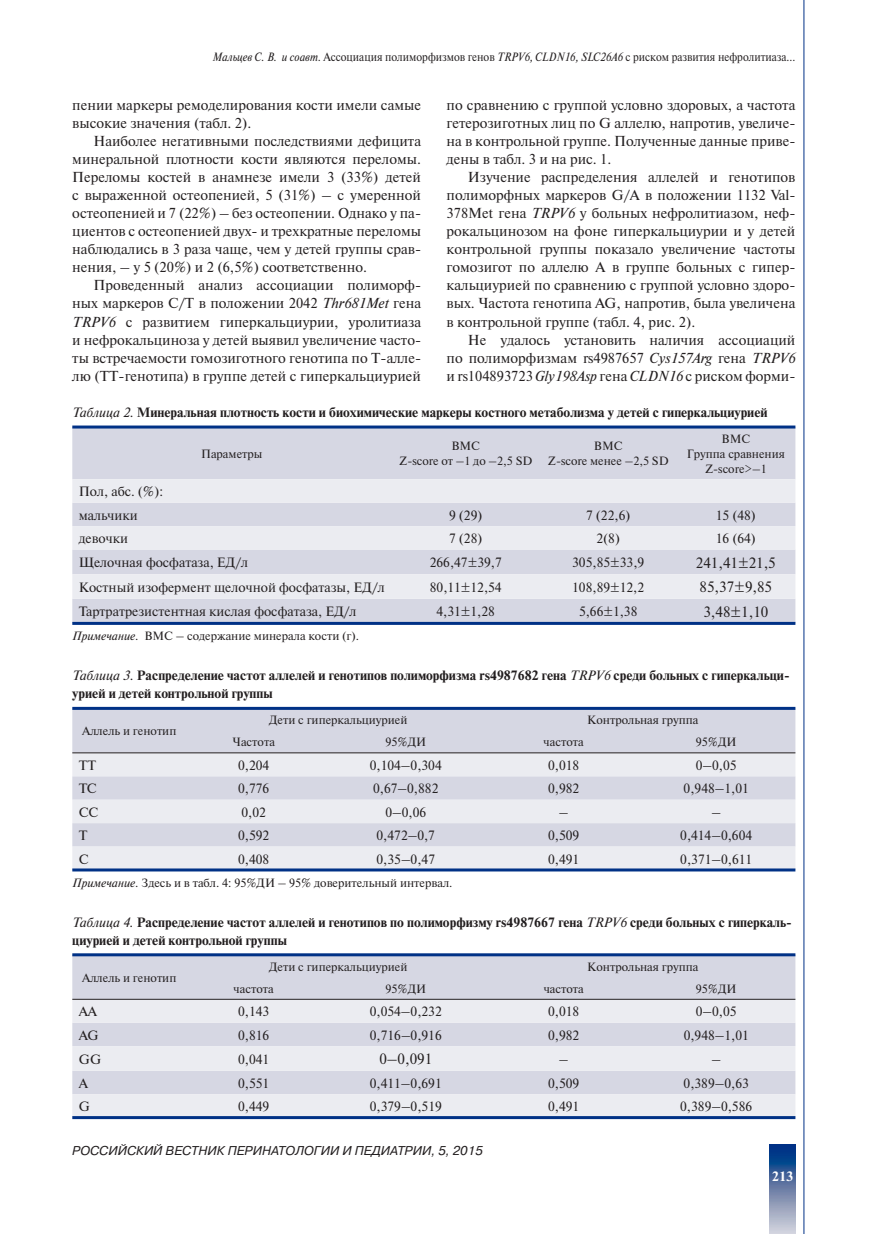
<style>
.page{position:relative;width:872px;height:1234px;background:#fff}
.page>*{position:absolute;margin:0;border:0;box-sizing:border-box;transform-origin:0 0}
.t1{font:15px "Newton C";color:#231f20}
.t2{font:14.4px/18px "Newton C";color:#231f20;text-align:justify}
.t3{font:13.5px/23.4px "Newton C";color:#231f20}
.t4{font:700 13.5px/18px "Newton C";color:#231f20}
.t5{font:700 13.5px "Newton C";color:#fff}
.t6{font:italic 12.75px "Pragmatica C";color:#231f20}
.t7{font:12px/15px "Newton C";color:#231f20;text-align:center}
.t8{font:12px "Newton C";color:#231f20;scale:.9 1}
.s1{font-style:italic}
.s2{font-weight:400;font-style:italic}
</style>
<div class="page">
<svg style="left:770px;top:1144px;width:25px;height:89px;background:#627ca9"></svg>
<hr style="left:803px;top:0;width:1px;height:1233px;background:#003186">
<div style="left:72px;top:428px;width:723px;height:193px;background:#d6d7e3"></div>
<svg style="left:72px;top:479px;width:723px;height:119px;background:#e2e3eb"></svg>
<hr style="left:72px;top:425px;width:723px;height:3px;background:#003186">
<hr style="left:72px;top:621px;width:723px;height:3px;background:#003186">
<div style="left:72px;top:709px;width:723px;height:43px;background:#d6d7e3"></div>
<svg style="left:72px;top:753px;width:723px;height:115px;background:#e2e3ea"></svg>
<hr style="left:72px;top:706px;width:723px;height:3px;background:#003186">
<hr style="left:72px;top:752px;width:723px;height:1px;background:#231f20">
<hr style="left:72px;top:868px;width:723px;height:3px;background:#003186">
<div style="left:72px;top:956px;width:723px;height:42px;background:#d6d7e3"></div>
<svg style="left:72px;top:999px;width:723px;height:116px;background:#e1e2ea"></svg>
<hr style="left:72px;top:953px;width:723px;height:3px;background:#003186">
<hr style="left:72px;top:998px;width:723px;height:1px;background:#231f20">
<hr style="left:72px;top:1115px;width:723px;height:3px;background:#003186">
<p class="t8" style="left:213px;top:50px;width:649px"><span class="s1">Мальцев С. В. и соавт.</span> Ассоциация полиморфизмов генов <span class="s1">TRPV6, CLDN16, SLC26A6</span> с риском развития нефролитиаза...</p>
<p class="t2" style="left:446px;top:96px;width:350px">по сравнению с группой условно здоровых, а частота гетерозиготных лиц по G аллелю, напротив, увеличе&shy;на в контрольной группе. Полученные данные приве&shy;дены в табл. 3 и на рис. 1.</p>
<p class="t2" style="left:446px;top:168px;width:350px;text-indent:21px">Изучение распределения аллелей и генотипов полиморфных маркеров G/A в положении 1132 Val-378Met гена <span class="s1">TRPV6</span> у больных нефролитиазом, неф&shy;рокальцинозом на фоне гиперкальциурии и у детей контрольной группы показало увеличение частоты гомозигот по аллелю A в группе больных с гипер&shy;кальциурией по сравнению с группой условно здоро&shy;вых. Частота генотипа AG, напротив, была увеличена в контрольной группе (табл. 4, рис. 2).</p>
<p class="t2" style="left:446px;top:330px;width:350px;text-indent:21px">Не удалось установить наличия ассоциаций по полиморфизмам rs4987657 <span class="s1">Cys157Arg</span> гена <span class="s1">TRPV6 </span>и rs104893723 <span class="s1">Gly198Asp</span> гена <span class="s1">CLDN16</span> с риском форми-</p>
<p class="t4" style="left:72px;top:403px;width:697px"><span class="s2">Таблица 2.</span> Минеральная плотность кости и биохимические маркеры костного метаболизма у детей с гиперкальциурией</p>
<p class="t7" style="left:201px;top:446px;width:63px">Параметры</p>
<p class="t7" style="left:399px;top:438px;width:135px">ВМС<br>Z-score от –1 до –2,5 SD</p>
<p class="t7" style="left:548px;top:438px;width:122px">ВМС<br>Z-score менее –2,5 SD</p>
<p class="t7" style="left:686px;top:431px;width:100px">ВМС<br>Группа сравнения<br>Z-score&gt;–1</p>
<p class="t3" style="left:79px;top:480px;width:86px">Пол, абс. (%): мальчики</p>
<p class="t2" style="left:72px;top:96px;width:350px">пении маркеры ремоделирования кости имели самые высокие значения (табл. 2).</p>
<p class="t2" style="left:72px;top:132px;width:350px;text-indent:21px">Наиболее негативными последствиями дефицита минеральной плотности кости являются переломы.<br>Переломы костей в анамнезе имели 3 (33%) детей с выраженной остеопенией, 5 (31%) – с умеренной остеопенией и 7 (22%) – без остеопении. Однако у па&shy;циентов с остеопенией двух- и трехкратные переломы наблюдались в 3 раза чаще, чем у детей группы срав&shy;нения, – у 5 (20%) и 2 (6,5%) соответственно.</p>
<p class="t2" style="left:72px;top:276px;width:350px;text-indent:21px">Проведенный анализ ассоциации полиморф&shy;ных маркеров C/T в положении 2042 <span class="s1">Thr681Met</span> гена <span class="s1">TRPV6</span> с развитием гиперкальциурии, уролитиаза и нефрокальциноза у детей выявил увеличение часто&shy;ты встречаемости гомозиготного генотипа по Т-алле&shy;лю (ТТ-генотипа) в группе детей с гиперкальциурией</p>
<p class="t3" style="left:449px;top:503px;width:35px">9 (29)</p>
<p class="t3" style="left:586px;top:503px;width:46px">7 (22,6)</p>
<p class="t3" style="left:716px;top:503px;width:42px">15 (48)</p>
<p class="t3" style="left:79px;top:527px;width:51px">девочки</p>
<p class="t3" style="left:449px;top:527px;width:35px">7 (28)</p>
<p class="t3" style="left:596px;top:527px;width:25px">2(8)</p>
<p class="t3" style="left:716px;top:527px;width:42px">16 (64)</p>
<p class="t3" style="left:79px;top:551px;width:171px">Щелочная фосфатаза, ЕД/л</p>
<p class="t3" style="left:430px;top:551px;width:74px">266,47±39,7</p>
<p class="t3" style="left:572px;top:551px;width:74px">305,85±33,9</p>
<p class="t1" style="left:696px;top:554px;width:81px">241,41±21,5</p>
<p class="t3" style="left:79px;top:575px;width:308px">Костный изофермент щелочной фосфатазы, ЕД/л</p>
<p class="t3" style="left:430px;top:575px;width:73px">80,11±12,54</p>
<p class="t3" style="left:572px;top:575px;width:73px">108,89±12,2</p>
<p class="t1" style="left:699px;top:579px;width:74px">85,37±9,85</p>
<p class="t3" style="left:79px;top:600px;width:279px">Тартратрезистентная кислая фосфатаза, ЕД/л</p>
<p class="t3" style="left:436px;top:600px;width:60px">4,31±1,28</p>
<p class="t3" style="left:579px;top:600px;width:60px">5,66±1,38</p>
<p class="t1" style="left:703px;top:603px;width:66px">3,48±1,10</p>
<p class="t7" style="left:72px;top:628px;width:288px"><span class="s1">Примечание.</span> BMC – содержание минерала кости (г).</p>
<p class="t4" style="left:72px;top:666px;width:719px"><span class="s2">Таблица 3.</span> Распределение частот аллелей и генотипов полиморфизма rs4987682 гена <span class="s2">TRPV6</span> среди больных с гиперкальци&shy;урией и детей контрольной группы</p>
<p class="t7" style="left:82px;top:723px;width:96px">Аллель и генотип</p>
<p class="t7" style="left:269px;top:712px;width:140px">Дети с гиперкальциурией</p>
<p class="t7" style="left:587px;top:712px;width:113px">Контрольная группа</p>
<p class="t7" style="left:232px;top:734px;width:44px">Частота</p>
<p class="t7" style="left:385px;top:734px;width:42px">95%ДИ</p>
<p class="t7" style="left:543px;top:734px;width:42px">частота</p>
<p class="t7" style="left:696px;top:734px;width:42px">95%ДИ</p>
<p class="t3" style="left:79px;top:753px;width:19px">ТТ</p>
<p class="t3" style="left:238px;top:753px;width:33px">0,204</p>
<p class="t3" style="left:370px;top:753px;width:74px">0,104–0,304</p>
<p class="t3" style="left:548px;top:753px;width:33px">0,018</p>
<p class="t3" style="left:696px;top:753px;width:42px">0–0,05</p>
<p class="t3" style="left:79px;top:776px;width:19px">ТС</p>
<p class="t3" style="left:238px;top:776px;width:33px">0,776</p>
<p class="t3" style="left:373px;top:776px;width:67px">0,67–0,882</p>
<p class="t3" style="left:548px;top:776px;width:33px">0,982</p>
<p class="t3" style="left:683px;top:776px;width:67px">0,948–1,01</p>
<p class="t3" style="left:79px;top:800px;width:21px">СС</p>
<p class="t3" style="left:241px;top:800px;width:26px">0,02</p>
<p class="t3" style="left:385px;top:800px;width:42px">0–0,06</p>
<p class="t3" style="left:559px;top:800px;width:11px">–</p>
<p class="t3" style="left:711px;top:800px;width:11px">–</p>
<p class="t3" style="left:79px;top:823px;width:10px">Т</p>
<p class="t3" style="left:238px;top:823px;width:33px">0,592</p>
<p class="t3" style="left:376px;top:823px;width:60px">0,472–0,7</p>
<p class="t3" style="left:548px;top:823px;width:33px">0,509</p>
<p class="t3" style="left:680px;top:823px;width:73px">0,414–0,604</p>
<p class="t3" style="left:79px;top:847px;width:11px">С</p>
<p class="t3" style="left:238px;top:847px;width:33px">0,408</p>
<p class="t3" style="left:376px;top:847px;width:60px">0,35–0,47</p>
<p class="t3" style="left:548px;top:847px;width:33px">0,491</p>
<p class="t3" style="left:680px;top:847px;width:73px">0,371–0,611</p>
<p class="t7" style="left:72px;top:874px;width:382px"><span class="s1">Примечание.</span> Здесь и в табл. 4: 95%ДИ – 95% доверительный интервал.</p>
<p class="t4" style="left:72px;top:912px;width:721px"><span class="s2">Таблица 4.</span> Распределение частот аллелей и генотипов по полиморфизму rs4987667 гена <span class="s2">TRPV6</span> среди больных с гиперкаль&shy;циурией и детей контрольной группы</p>
<p class="t7" style="left:82px;top:969px;width:96px">Аллель и генотип</p>
<p class="t7" style="left:269px;top:958px;width:140px">Дети с гиперкальциурией</p>
<p class="t7" style="left:587px;top:958px;width:113px">Контрольная группа</p>
<p class="t7" style="left:234px;top:981px;width:42px">частота</p>
<p class="t7" style="left:385px;top:981px;width:42px">95%ДИ</p>
<p class="t7" style="left:543px;top:981px;width:42px">частота</p>
<p class="t7" style="left:696px;top:981px;width:42px">95%ДИ</p>
<p class="t3" style="left:79px;top:999px;width:20px">AA</p>
<p class="t3" style="left:238px;top:999px;width:33px">0,143</p>
<p class="t3" style="left:370px;top:999px;width:74px">0,054–0,232</p>
<p class="t3" style="left:548px;top:999px;width:33px">0,018</p>
<p class="t3" style="left:696px;top:999px;width:42px">0–0,05</p>
<p class="t3" style="left:79px;top:1023px;width:21px">AG</p>
<p class="t3" style="left:238px;top:1023px;width:33px">0,816</p>
<p class="t3" style="left:370px;top:1023px;width:73px">0,716–0,916</p>
<p class="t3" style="left:548px;top:1023px;width:33px">0,982</p>
<p class="t3" style="left:683px;top:1023px;width:67px">0,948–1,01</p>
<p class="t3" style="left:79px;top:1047px;width:24px">GG</p>
<p class="t3" style="left:238px;top:1047px;width:33px">0,041</p>
<p class="t1" style="left:379px;top:1050px;width:54px">0–0,091</p>
<p class="t3" style="left:79px;top:1071px;width:11px">A</p>
<p class="t3" style="left:238px;top:1071px;width:33px">0,551</p>
<p class="t3" style="left:370px;top:1071px;width:73px">0,411–0,691</p>
<p class="t3" style="left:548px;top:1071px;width:33px">0,509</p>
<p class="t3" style="left:683px;top:1071px;width:67px">0,389–0,63</p>
<p class="t3" style="left:79px;top:1094px;width:13px">G</p>
<p class="t3" style="left:238px;top:1094px;width:33px">0,449</p>
<p class="t3" style="left:370px;top:1094px;width:73px">0,379–0,519</p>
<p class="t3" style="left:548px;top:1094px;width:33px">0,491</p>
<p class="t3" style="left:680px;top:1094px;width:74px">0,389–0,586</p>
<p class="t6" style="left:72px;top:1142px;width:412px">РОССИЙСКИЙ ВЕСТНИК ПЕРИНАТОЛОГИИ И ПЕДИАТРИИ, 5, 2015</p>
<p class="t5" style="left:772px;top:1168px;width:22px">213</p>
</div>
